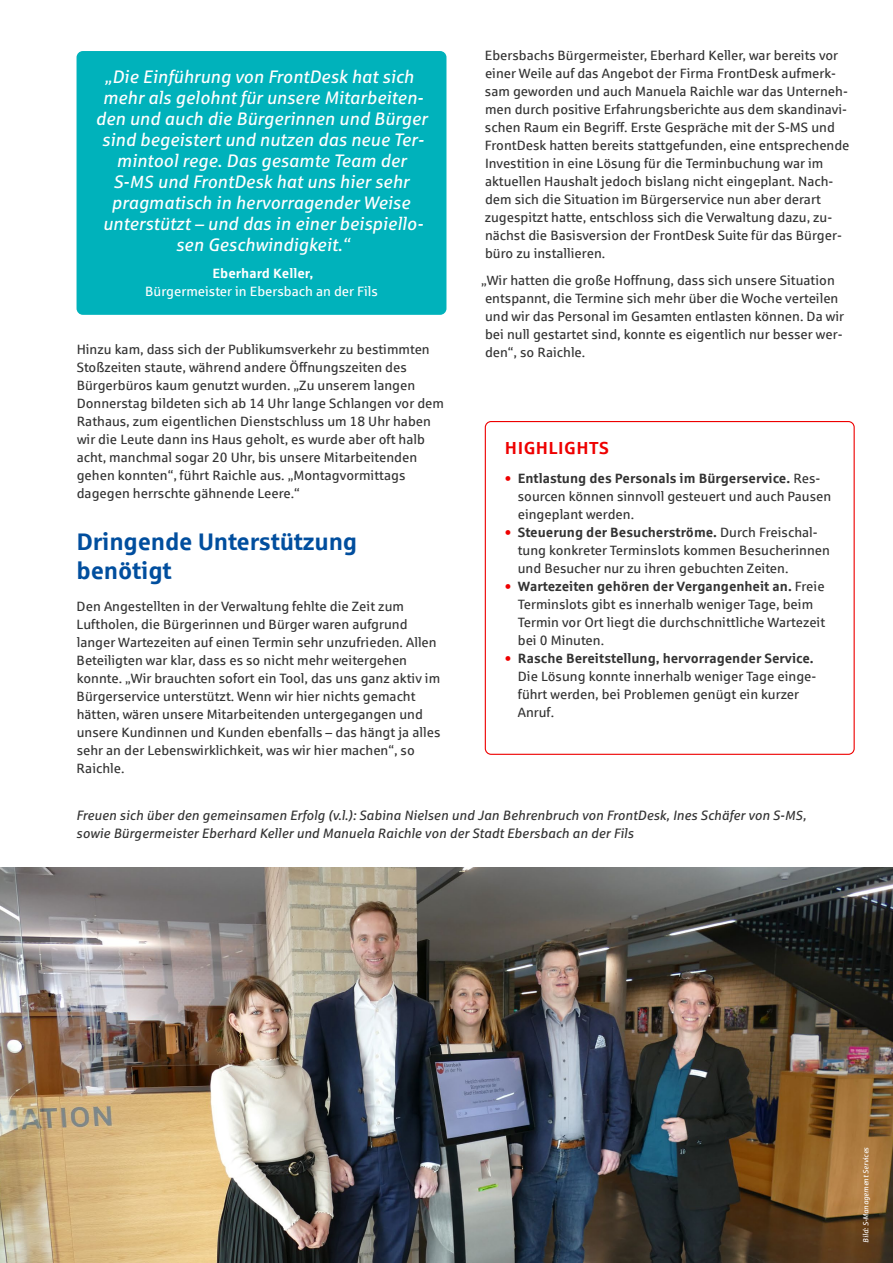
<style>
.page{position:relative;width:893px;height:1263px;background:#fff}
.page>*{position:absolute;margin:0;border:0;box-sizing:border-box;transform-origin:0 0}
.t1{font:700 24px/28.8px "Sparkasse Rg";letter-spacing:-.01em;color:#004e9e}
.t2{font:italic 18px/21px "Sparkasse Rg";color:#fff;text-align:center}
.t3{font:700 17.4px "Sparkasse Rg";letter-spacing:.03em;color:#e00}
.t4{font:13.5px/18px "Sparkasse Rg";color:#333}
.t5{font:italic 13.5px/18px "Sparkasse Rg";color:#333}
.t6{font:13.5px "Sparkasse Rg";color:#fff}
.t7{font:700 13.5px "Sparkasse Rg";color:#fff}
.t8{font:italic 7.5px "Sparkasse Rg";color:#fff}
.s1{font-size:17.4px}
.s2{font-weight:700;color:#e00}
.s3{font-weight:700}
.s4{font-size:13.05px}
</style>
<div class="page">
<img style="left:0;top:867px;width:893px;height:396px">
<div style="left:77px;top:51px;width:369px;height:264px;background:#00b2bb;border-radius:6px"></div>
<div style="left:485px;top:421px;width:370px;height:334px;border:1px solid #e00;border-radius:6px"></div>
<p class="t2" style="left:95px;top:65px;width:333px">„Die Einführung von FrontDesk hat sich mehr als gelohnt für unsere Mitarbeiten&shy;den und auch die Bürgerinnen und Bürger sind begeistert und nutzen das neue Ter&shy;mintool rege. Das gesamte Team der S-<span class="s1">MS</span> und FrontDesk hat uns hier sehr pragmatisch in hervorragender Weise unterstützt – und das in einer beispiello&shy;sen Geschwindigkeit.“</p>
<p class="t7" style="left:213px;top:264px;width:102px">Eberhard Keller,</p>
<p class="t6" style="left:145px;top:283px;width:234px">Bürgermeister in Ebersbach an der Fils</p>
<p class="t4" style="left:77px;top:340px;width:369px">Hinzu kam, dass sich der Publikumsverkehr zu bestimmten Stoßzeiten staute, während andere Öffnungszeiten des Bürgerbüros kaum genutzt wurden. „Zu unserem langen Donnerstag bildeten sich ab 14 Uhr lange Schlangen vor dem Rathaus, zum eigentlichen Dienstschluss um 18 Uhr haben wir die Leute dann ins Haus geholt, es wurde aber oft halb acht, manchmal sogar 20 Uhr, bis unsere Mitarbeitenden gehen konnten“, führt Raichle aus. „Montagvormittags dagegen herrschte gähnende Leere.“</p>
<h1 class="t1" style="left:76px;top:526px;width:282px">Dringende Unterstützung benötigt</h1>
<p class="t4" style="left:77px;top:597px;width:365px">Den Angestellten in der Verwaltung fehlte die Zeit zum Luftholen, die Bürgerinnen und Bürger waren aufgrund langer Wartezeiten auf einen Termin sehr unzufrieden. Allen Beteiligten war klar, dass es so nicht mehr weitergehen konnte. „Wir brauchten sofort ein Tool, das uns ganz aktiv im Bürgerservice unterstützt. Wenn wir hier nichts gemacht hätten, wären unsere Mitarbeitenden untergegangen und unsere Kundinnen und Kunden ebenfalls – das hängt ja alles sehr an der Lebenswirklichkeit, was wir hier machen“, so Raichle.</p>
<p class="t4" style="left:485px;top:46px;width:366px">Ebersbachs Bürgermeister, Eberhard Keller, war bereits vor einer Weile auf das Angebot der Firma FrontDesk aufmerk&shy;sam geworden und auch Manuela Raichle war das Unterneh&shy;men durch positive Erfahrungsberichte aus dem skandinavi&shy;schen Raum ein Begriff. Erste Gespräche mit der S-MS und FrontDesk hatten bereits stattgefunden, eine entsprechende Investition in eine Lösung für die Terminbuchung war im aktuellen Haushalt jedoch bislang nicht eingeplant. Nach&shy;dem sich die Situation im Bürgerservice nun aber derart zugespitzt hatte, entschloss sich die Verwaltung dazu, zu&shy;nächst die Basisversion der FrontDesk Suite für das Bürger&shy;büro zu installieren.</p>
<p class="t4" style="left:481px;top:271px;width:364px">„Wir hatten die große Hoffnung, dass sich unsere Situation entspannt, die Termine sich mehr über die Woche verteilen und wir das Personal im Gesamten entlasten können. Da wir bei null gestartet sind, konnte es eigentlich nur besser wer&shy;den“, so Raichle.</p>
<p class="t3" style="left:505px;top:437px;width:106px">HIGHLIGHTS</p>
<p class="t4" style="left:518px;top:468px;width:315px;text-indent:-13px"><span class="s2">•</span> <span class="s3">Entlastung des Personals im Bürgerservice.</span> Res&shy;sourcen können sinnvoll gesteuert und auch Pausen eingeplant werden.</p>
<p class="t4" style="left:518px;top:522px;width:314px;text-indent:-13px"><span class="s2">•</span> <span class="s3">Steuerung der Besucherströme.</span> Durch Freischal&shy;tung konkreter Terminslots kommen Besucherinnen und Besucher nur zu ihren gebuchten Zeiten.</p>
<p class="t4" style="left:518px;top:576px;width:309px;text-indent:-13px"><span class="s2">•</span> <span class="s3">Wartezeiten gehören der Vergangenheit an.</span> Freie Terminslots gibt es innerhalb weniger Tage, beim Termin vor Ort liegt die durchschnittliche Wartezeit bei 0 Minuten.</p>
<p class="t4" style="left:518px;top:648px;width:300px;text-indent:-13px"><span class="s2">•</span> <span class="s3">Rasche Bereitstellung, hervorragender Service.<br></span>Die Lösung konnte innerhalb weniger Tage einge&shy;führt werden, bei Problemen genügt ein kurzer Anruf.</p>
<p class="t5" style="left:76px;top:806px;width:732px">Freuen sich über den gemeinsamen Erfolg (v.l.): Sabina Nielsen und Jan Behrenbruch von FrontDesk, Ines Schäfer von S-<span class="s4">MS</span>, sowie Bürgermeister Eberhard Keller und Manuela Raichle von der Stadt Ebersbach an der Fils</p>
<p class="t8" style="left:861px;top:1243px;width:97px;rotate:-90deg">Bild: S-Management Services</p>
</div>
